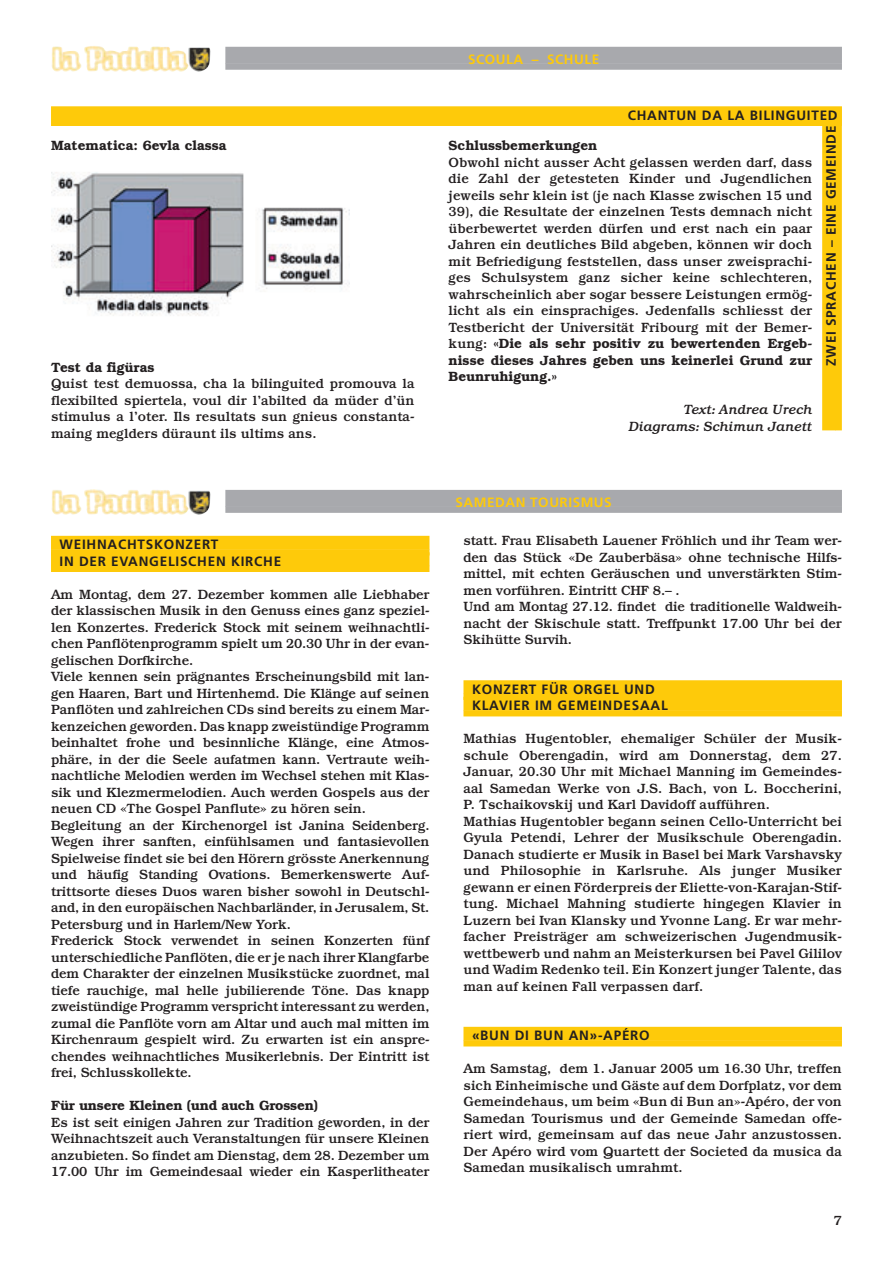
<style>
.page{position:relative;width:893px;height:1263px;background:#fff}
.page>*{position:absolute;margin:0;border:0;box-sizing:border-box;transform-origin:0 0}
.t1{font:500 13.5px/16.5px "Bookman";letter-spacing:-.01em;color:#231f20;text-align:justify}
.t2{font:700 13.5px/16.5px "Frutiger";letter-spacing:.055em;color:#231f20}
.t3{font:600 13.5px "Bookman";color:#231f20}
.t4{font:italic 500 13.5px/16.5px "Bookman";color:#231f20;text-align:right}
.t5{font:700 13.5px "Frutiger";letter-spacing:.04em;color:#feca0a}
.s1{font-weight:600}
</style>
<div class="page">
<img style="left:51px;top:46px;width:159px;height:26px">
<div style="left:225px;top:47px;width:617px;height:17px;background:#a8a9ad"></div>
<div style="left:225px;top:63px;width:617px;height:7px;background:#a8a9ad"></div>
<div style="left:51px;top:536px;width:378px;height:14px;background:#feca0a"></div>
<div style="left:51px;top:549px;width:378px;height:6px;background:#feca0a"></div>
<div style="left:51px;top:552px;width:378px;height:14px;background:#feca0a"></div>
<div style="left:51px;top:566px;width:378px;height:6px;background:#feca0a"></div>
<div style="left:463px;top:680px;width:379px;height:14px;background:#feca0a"></div>
<div style="left:463px;top:694px;width:379px;height:6px;background:#feca0a"></div>
<div style="left:463px;top:697px;width:379px;height:13px;background:#feca0a"></div>
<div style="left:463px;top:710px;width:379px;height:6px;background:#feca0a"></div>
<div style="left:463px;top:1027px;width:379px;height:13px;background:#feca0a"></div>
<div style="left:463px;top:1040px;width:379px;height:6px;background:#feca0a"></div>
<div style="left:51px;top:106px;width:791px;height:14px;background:#feca0a"></div>
<div style="left:51px;top:120px;width:791px;height:6px;background:#feca0a"></div>
<div style="left:822px;top:126px;width:14px;height:304px;background:#feca0a"></div>
<div style="left:835px;top:126px;width:7px;height:304px;background:#feca0a"></div>
<img style="left:51px;top:172px;width:299px;height:144px">
<img style="left:51px;top:489px;width:159px;height:26px">
<div style="left:225px;top:490px;width:617px;height:17px;background:#a8a9ad"></div>
<div style="left:225px;top:506px;width:617px;height:7px;background:#a8a9ad"></div>
<p class="t3" style="left:51px;top:140px;width:177px">Matematica: 6evla classa</p>
<p class="t3" style="left:51px;top:362px;width:105px">Test da figüras</p>
<p class="t1" style="left:51px;top:377px;width:365px">Quist test demuossa, cha la bilinguited promouva la flexibilted spiertela, voul dir l’abilted da müder d’ün stimulus a l’oter. Ils resultats sun gnieus constanta&shy;maing meglders düraunt ils ultims ans.</p>
<p class="t5" style="left:468px;top:53px;width:133px">SCOULA – SCHULE</p>
<p class="t2" style="left:628px;top:108px;width:211px">CHANTUN DA LA BILINGUITED</p>
<p class="t2" style="left:824px;top:366px;width:242px;rotate:-90deg">ZWEI SPRACHEN – EINE GEMEINDE</p>
<p class="t3" style="left:449px;top:140px;width:150px">Schlussbemerkungen</p>
<p class="t1" style="left:449px;top:155px;width:365px">Obwohl nicht ausser Acht gelassen werden darf, dass die Zahl der getesteten Kinder und Jugendlichen jeweils sehr klein ist (je nach Klasse zwischen 15 und 39), die Resultate der einzelnen Tests demnach nicht überbewertet werden dürfen und erst nach ein paar Jahren ein deutliches Bild abgeben, können wir doch mit Befriedigung feststellen, dass unser zweisprachi&shy;ges Schulsystem ganz sicher keine schlechteren, wahrscheinlich aber sogar bessere Leistungen ermög&shy;licht als ein einsprachiges. Jedenfalls schliesst der Testbericht der Universität Fribourg mit der Bemer&shy;kung: <span class="s1">«Die als sehr positiv zu bewertenden Ergeb&shy;nisse dieses Jahres geben uns keinerlei Grund zur Beunruhigung.»</span></p>
<p class="t4" style="left:628px;top:403px;width:185px">Text: Andrea Urech<br>Diagrams: Schimun Janett</p>
<p class="t2" style="left:60px;top:537px;width:223px">WEIHNACHTSKONZERT<br>IN DER EVANGELISCHEN KIRCHE</p>
<p class="t1" style="left:51px;top:587px;width:380px;text-align:left">Am Montag, dem 27. Dezember kommen alle Liebhaber der klassischen Musik in den Genuss eines ganz speziel&shy;len Konzertes. Frederick Stock mit seinem weihnachtli&shy;chen Panflötenprogramm spielt um 20.30 Uhr in der evan&shy;gelischen Dorfkirche.<br>Viele kennen sein prägnantes Erscheinungsbild mit lan&shy;gen Haaren, Bart und Hirtenhemd. Die Klänge auf seinen Panflöten und zahlreichen CDs sind bereits zu einem Mar&shy;kenzeichen geworden. Das knapp zweistündige Programm beinhaltet frohe und besinnliche Klänge, eine Atmos&shy;phäre, in der die Seele aufatmen kann. Vertraute weih&shy;nachtliche Melodien werden im Wechsel stehen mit Klas&shy;sik und Klezmermelodien. Auch werden Gospels aus der neuen CD «The Gospel Panflute» zu hören sein.<br>Begleitung an der Kirchenorgel ist Janina Seidenberg.<br>Wegen ihrer sanften, einfühlsamen und fantasievollen Spielweise findet sie bei den Hörern grösste Anerkennung und häufig Standing Ovations. Bemerkenswerte Auf&shy;trittsorte dieses Duos waren bisher sowohl in Deutschl&shy;and, in den europäischen Nachbarländer, in Jerusalem, St.<br>Petersburg und in Harlem/New York.<br>Frederick Stock verwendet in seinen Konzerten fünf unterschiedliche Panflöten, die er je nach ihrer Klangfarbe dem Charakter der einzelnen Musikstücke zuordnet, mal tiefe rauchige, mal helle jubilierende Töne. Das knapp zweistündige Programm verspricht interessant zu werden, zumal die Panflöte vorn am Altar und auch mal mitten im Kirchenraum gespielt wird. Zu erwarten ist ein anspre&shy;chendes weihnachtliches Musikerlebnis. Der Eintritt ist frei, Schlusskollekte.</p>
<p class="t3" style="left:51px;top:1100px;width:269px">Für unsere Kleinen (und auch Grossen)</p>
<p class="t1" style="left:51px;top:1115px;width:380px">Es ist seit einigen Jahren zur Tradition geworden, in der Weihnachtszeit auch Veranstaltungen für unsere Kleinen anzubieten. So findet am Dienstag, dem 28. Dezember um 17.00 Uhr im Gemeindesaal wieder ein Kasperlitheater</p>
<p class="t5" style="left:456px;top:496px;width:158px">SAMEDAN TOURISMUS</p>
<p class="t1" style="left:463px;top:534px;width:380px;text-align:left">statt. Frau Elisabeth Lauener Fröhlich und ihr Team wer&shy;den das Stück «De Zauberbäsa» ohne technische Hilfs&shy;mittel, mit echten Geräuschen und unverstärkten Stim&shy;men vorführen. Eintritt CHF 8.– .<br>Und am Montag 27.12. findet die traditionelle Waldweih&shy;nacht der Skischule statt. Treffpunkt 17.00 Uhr bei der Skihütte Survih.</p>
<p class="t2" style="left:472px;top:682px;width:197px">KONZERT FÜR ORGEL UND<br>KLAVIER IM GEMEINDESAAL</p>
<p class="t1" style="left:463px;top:732px;width:380px;text-align:left">Mathias Hugentobler, ehemaliger Schüler der Musik&shy;schule Oberengadin, wird am Donnerstag, dem 27.<br>Januar, 20.30 Uhr mit Michael Manning im Gemeindes&shy;aal Samedan Werke von J.S. Bach, von L. Boccherini, P. Tschaikovskij und Karl Davidoff aufführen.<br>Mathias Hugentobler begann seinen Cello-Unterricht bei Gyula Petendi, Lehrer der Musikschule Oberengadin.<br>Danach studierte er Musik in Basel bei Mark Varshavsky und Philosophie in Karlsruhe. Als junger Musiker gewann er einen Förderpreis der Eliette-von-Karajan-Stif&shy;tung. Michael Mahning studierte hingegen Klavier in Luzern bei Ivan Klansky und Yvonne Lang. Er war mehr&shy;facher Preisträger am schweizerischen Jugendmusik&shy;wettbewerb und nahm an Meisterkursen bei Pavel Gililov und Wadim Redenko teil. Ein Konzert junger Talente, das man auf keinen Fall verpassen darf.</p>
<p class="t2" style="left:472px;top:1028px;width:179px">«BUN DI BUN AN»-APÉRO</p>
<p class="t1" style="left:463px;top:1062px;width:380px">Am Samstag, dem 1. Januar 2005 um 16.30 Uhr, treffen sich Einheimische und Gäste auf dem Dorfplatz, vor dem Gemeindehaus, um beim «Bun di Bun an»-Apéro, der von Samedan Tourismus und der Gemeinde Samedan offe&shy;riert wird, gemeinsam auf das neue Jahr anzustossen.<br>Der Apéro wird vom Quartett der Societed da musica da Samedan musikalisch umrahmt.</p>
<p class="t1" style="left:834px;top:1213px;width:10px">7</p>
</div>
